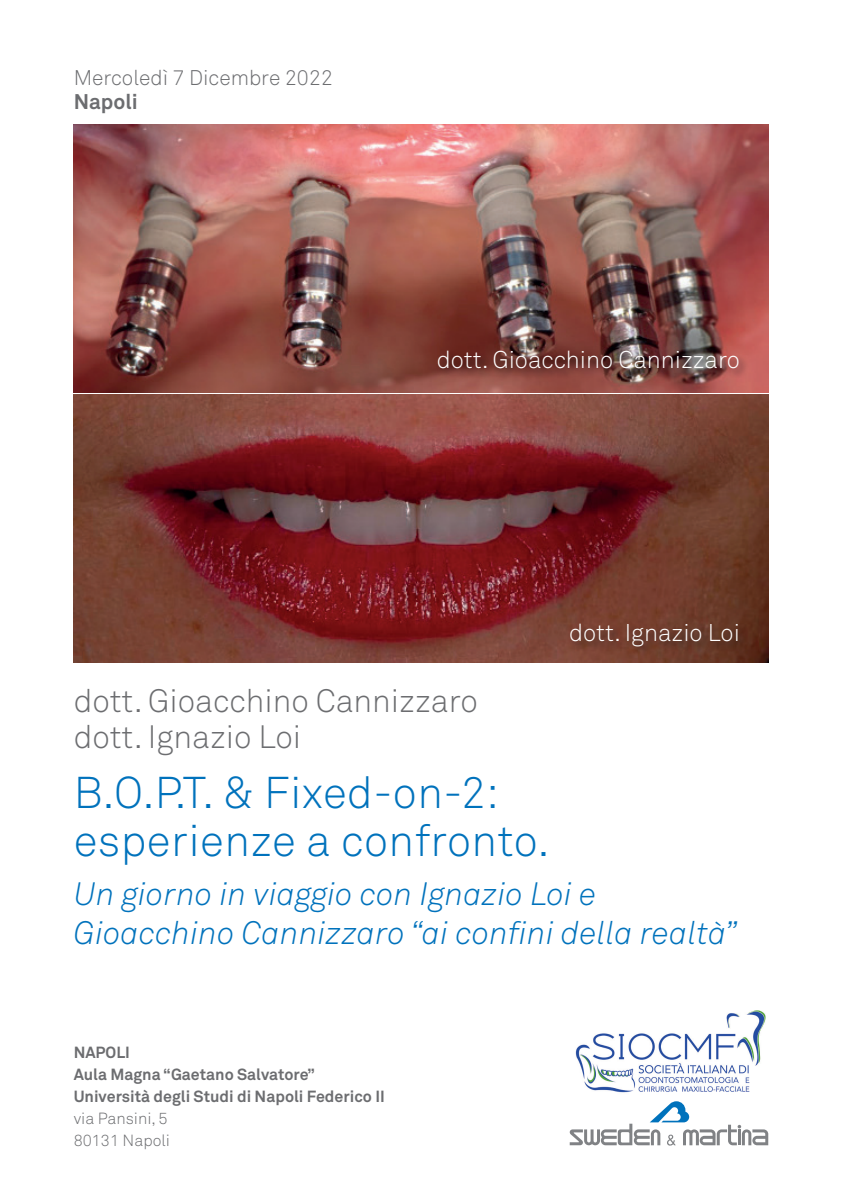
<style>
.page{position:relative;width:842px;height:1191px;background:#fff}
.page>*{position:absolute;margin:0;border:0;box-sizing:border-box;transform-origin:0 0}
.t1{font:44px/48px "Akkurat Light Pro";letter-spacing:.01em;color:#0072bc}
.t2{font:italic 32px/38.4px "Akkurat Light Pro";letter-spacing:.01em;color:#0072bc}
.t3{font:32px/36px "Akkurat Light Pro";color:#6c6d70}
.t4{font:24px "Akkurat Light Pro";color:#fff}
.t5{font:21px "Akkurat Light Pro";color:#6c6d70}
.t6{font:700 21px "Akkurat Pro";color:#6c6d70}
.t7{font:700 16px/22px "Akkurat Pro";color:#6c6d70}
.t8{font:16px/22px "Akkurat Light Pro";color:#6c6d70}
</style>
<div class="page">
<img style="left:74px;top:125px;width:694px;height:267px">
<img style="left:74px;top:394px;width:694px;height:268px">
<div style="left:436px;top:349px;width:313px;height:30px;background:#231f20;opacity:.75"></div>
<div style="left:569px;top:622px;width:179px;height:34px;background:#231f20;opacity:.75"></div>
<svg style="left:570px;top:1101px;width:198px;height:45px"></svg>
<img style="left:575px;top:1010px;width:191px;height:83px">
<p class="t5" style="left:74px;top:65px;width:260px">Mercoledì 7 Dicembre 2022</p>
<p class="t6" style="left:74px;top:88px;width:66px">Napoli</p>
<p class="t4" style="left:437px;top:346px;width:305px">dott. Gioacchino Cannizzaro</p>
<p class="t4" style="left:569px;top:618px;width:172px">dott. Ignazio Loi</p>
<p class="t3" style="left:74px;top:683px;width:406px">dott. Gioacchino Cannizzaro dott. Ignazio Loi</p>
<h1 class="t1" style="left:74px;top:769px;width:477px">B.O.P.T. &amp; Fixed-on-2: esperienze a confronto.</h1>
<p class="t2" style="left:74px;top:875px;width:665px">Un giorno in viaggio con Ignazio Loi e<br>Gioacchino Cannizzaro “ai confini della realtà”</p>
<p class="t7" style="left:74px;top:1041px;width:313px">NAPOLI<br>Aula Magna “Gaetano Salvatore”<br>Università degli Studi di Napoli Federico II</p>
<p class="t8" style="left:74px;top:1107px;width:98px">via Pansini, 5<br>80131 Napoli</p>
</div>
